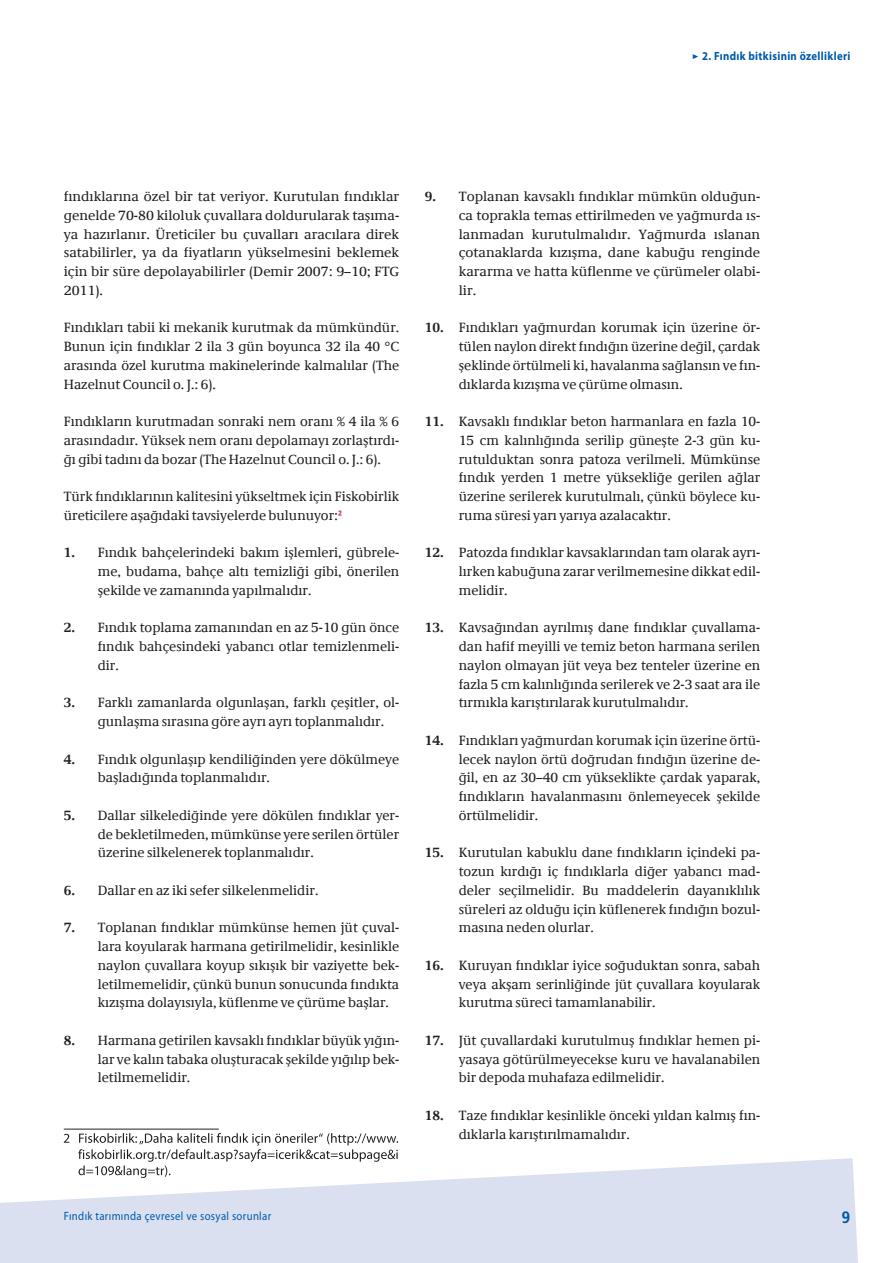
<style>
.page{position:relative;width:893px;height:1263px;background:#fff}
.page>*{position:absolute;margin:0;border:0;box-sizing:border-box;transform-origin:0 0}
.t1{font:16.5px "Transit Print OT Bld";color:#005aaa}
.t2{font:13.5px/18.8px "Demos Com";color:#231f20;text-align:justify}
.t3{font:12px "Myriad Pro";letter-spacing:.03em;color:#005aaa;scale:.9 1}
.t4{font:700 12px "Myriad Pro";letter-spacing:.03em;color:#005aaa;scale:.9 1}
.s1{font-family:"Transit Print OT Bld";font-weight:400}
.s2{font-family:"Transit Print OT Bld";color:#de1e3c}
.s3{font-weight:700}
</style>
<div class="page">
<svg style="left:0;top:1158px;width:858px;height:105px;fill:#dbe0f1"></svg>
<hr style="left:64px;top:1129px;width:155px;height:1px;background:#231f20">
<svg style="left:64px;top:1133px;width:334px;height:45px"></svg>
<p class="t4" style="left:692px;top:52px;width:177px"><span class="s1">▸</span> 2. Fındık bitkisinin özellikleri</p>
<p class="t2" style="left:64px;top:189px;width:337px">fındıklarına özel bir tat veriyor. Kurutulan fındıklar genelde 70-80 kiloluk çuvallara doldurularak taşıma&shy;ya hazırlanır. Üreticiler bu çuvalları aracılara direk satabilirler, ya da fiyatların yükselmesini beklemek için bir süre depolayabilirler (Demir 2007: 9–10; FTG 2011).</p>
<p class="t2" style="left:64px;top:320px;width:337px">Fındıkları tabii ki mekanik kurutmak da mümkündür.<br>Bunun için fındıklar 2 ila 3 gün boyunca 32 ila 40 °C arasında özel kurutma makinelerinde kalmalılar (The Hazelnut Council o. J.: 6).</p>
<p class="t2" style="left:64px;top:414px;width:337px">Fındıkların kurutmadan sonraki nem oranı % 4 ila % 6 arasındadır. Yüksek nem oranı depolamayı zorlaştırdı&shy;ğı gibi tadını da bozar (The Hazelnut Council o. J.: 6).</p>
<p class="t2" style="left:64px;top:489px;width:337px">Türk fındıklarının kalitesini yükseltmek için Fiskobirlik üreticilere aşağıdaki tavsiyelerde bulunuyor:<span class="s2">2</span></p>
<p class="t2" style="left:98px;top:545px;width:303px;text-indent:-34px"><span class="s3">1.</span> Fındık bahçelerindeki bakım işlemleri, gübrele&shy;me, budama, bahçe altı temizliği gibi, önerilen şekilde ve zamanında yapılmalıdır.</p>
<p class="t2" style="left:98px;top:620px;width:303px;text-indent:-34px"><span class="s3">2.</span> Fındık toplama zamanından en az 5-10 gün önce fındık bahçesindeki yabancı otlar temizlenmeli&shy;dir.</p>
<p class="t2" style="left:98px;top:695px;width:303px;text-indent:-34px"><span class="s3">3.</span> Farklı zamanlarda olgunlaşan, farklı çeşitler, ol&shy;gunlaşma sırasına göre ayrı ayrı toplanmalıdır.</p>
<p class="t2" style="left:98px;top:751px;width:303px;text-indent:-34px"><span class="s3">4.</span> Fındık olgunlaşıp kendiliğinden yere dökülmeye başladığında toplanmalıdır.</p>
<p class="t2" style="left:98px;top:807px;width:303px;text-indent:-34px"><span class="s3">5.</span> Dallar silkelediğinde yere dökülen fındıklar yer&shy;de bekletilmeden, mümkünse yere serilen örtüler üzerine silkelenerek toplanmalıdır.</p>
<p class="t2" style="left:64px;top:882px;width:256px"><span class="s3">6.</span> Dallar en az iki sefer silkelenmelidir.</p>
<p class="t2" style="left:98px;top:920px;width:303px;text-indent:-34px"><span class="s3">7.</span> Toplanan fındıklar mümkünse hemen jüt çuval&shy;lara koyularak harmana getirilmelidir, kesinlikle naylon çuvallara koyup sıkışık bir vaziyette bek&shy;letilmemelidir, çünkü bunun sonucunda fındıkta kızışma dolayısıyla, küflenme ve çürüme başlar.</p>
<p class="t2" style="left:98px;top:1032px;width:303px;text-indent:-34px"><span class="s3">8.</span> Harmana getirilen kavsaklı fındıklar büyük yığın&shy;lar ve kalın tabaka oluşturacak şekilde yığılıp bek&shy;letilmemelidir.</p>
<p class="t2" style="left:459px;top:189px;width:303px;text-indent:-34px"><span class="s3">9.</span> Toplanan kavsaklı fındıklar mümkün olduğun&shy;ca toprakla temas ettirilmeden ve yağmurda ıs&shy;lanmadan kurutulmalıdır. Yağmurda ıslanan çotanaklarda kızışma, dane kabuğu renginde kararma ve hatta küflenme ve çürümeler olabi&shy;lir.</p>
<p class="t2" style="left:459px;top:320px;width:303px;text-indent:-34px"><span class="s3">10.</span> Fındıkları yağmurdan korumak için üzerine ör&shy;tülen naylon direkt fındığın üzerine değil, çardak şeklinde örtülmeli ki, havalanma sağlansın ve fın&shy;dıklarda kızışma ve çürüme olmasın.</p>
<p class="t2" style="left:459px;top:414px;width:303px;text-indent:-34px"><span class="s3">11.</span> Kavsaklı fındıklar beton harmanlara en fazla 10- 15 cm kalınlığında serilip güneşte 2-3 gün ku&shy;rutulduktan sonra patoza verilmeli. Mümkünse fındık yerden 1 metre yüksekliğe gerilen ağlar üzerine serilerek kurutulmalı, çünkü böylece ku&shy;ruma süresi yarı yarıya azalacaktır.</p>
<p class="t2" style="left:459px;top:545px;width:303px;text-indent:-34px"><span class="s3">12.</span> Patozda fındıklar kavsaklarından tam olarak ayrı&shy;lırken kabuğuna zarar verilmemesine dikkat edil&shy;melidir.</p>
<p class="t2" style="left:459px;top:620px;width:303px;text-indent:-34px"><span class="s3">13.</span> Kavsağından ayrılmış dane fındıklar çuvallama&shy;dan hafif meyilli ve temiz beton harmana serilen naylon olmayan jüt veya bez tenteler üzerine en fazla 5 cm kalınlığında serilerek ve 2-3 saat ara ile tırmıkla karıştırılarak kurutulmalıdır.</p>
<p class="t2" style="left:459px;top:732px;width:303px;text-indent:-34px"><span class="s3">14.</span> Fındıkları yağmurdan korumak için üzerine örtü&shy;lecek naylon örtü doğrudan fındığın üzerine de&shy;ğil, en az 30–40 cm yükseklikte çardak yaparak, fındıkların havalanmasını önlemeyecek şekilde örtülmelidir.</p>
<p class="t2" style="left:459px;top:845px;width:303px;text-indent:-34px"><span class="s3">15.</span> Kurutulan kabuklu dane fındıkların içindeki pa&shy;tozun kırdığı iç fındıklarla diğer yabancı mad&shy;deler seçilmelidir. Bu maddelerin dayanıklılık süreleri az olduğu için küflenerek fındığın bozul&shy;masına neden olurlar.</p>
<p class="t2" style="left:459px;top:957px;width:303px;text-indent:-34px"><span class="s3">16.</span> Kuruyan fındıklar iyice soğuduktan sonra, sabah veya akşam serinliğinde jüt çuvallara koyularak kurutma süreci tamamlanabilir.</p>
<p class="t2" style="left:459px;top:1032px;width:303px;text-indent:-34px"><span class="s3">17.</span> Jüt çuvallardaki kurutulmuş fındıklar hemen pi&shy;yasaya götürülmeyecekse kuru ve havalanabilen bir depoda muhafaza edilmelidir.</p>
<p class="t2" style="left:459px;top:1107px;width:303px;text-indent:-34px"><span class="s3">18.</span> Taze fındıklar kesinlikle önceki yıldan kalmış fın&shy;dıklarla karıştırılmamalıdır.</p>
<p class="t3" style="left:64px;top:1211px;width:232px">Fındık tarımında çevresel ve sosyal sorunlar</p>
<p class="t1" style="left:842px;top:1210px;width:10px">9</p>
</div>
